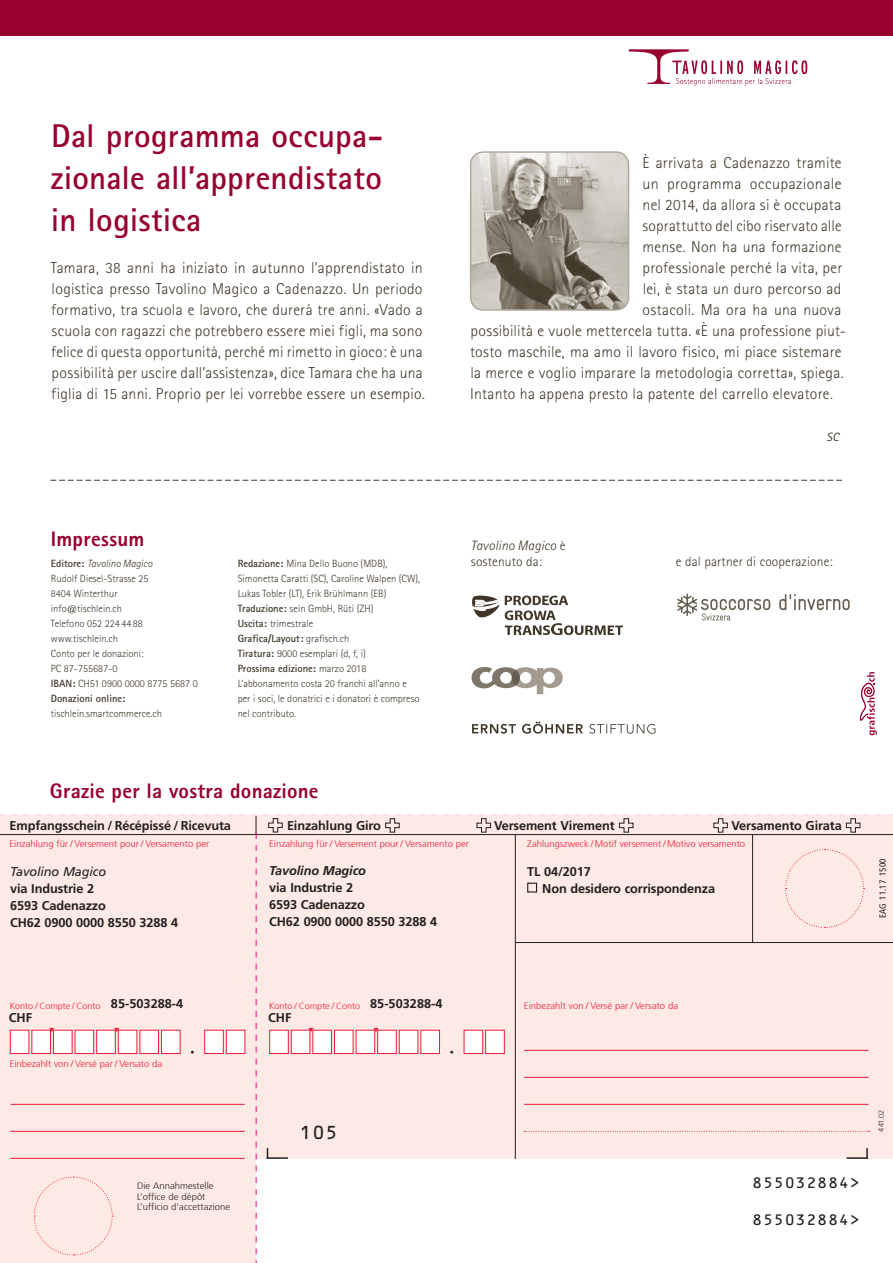
<style>
.page{position:relative;width:893px;height:1263px;background:#fff}
.page>*{position:absolute;margin:0;border:0;box-sizing:border-box;transform-origin:0 0}
.t1{font:33px/42px "AT Rotis Sans Serif Bold OV WOUWJC";letter-spacing:.005em;color:#98012d;text-align:justify}
.t2{font:21px "AT Rotis Sans Serif Extra Bold OV BPUWJC";letter-spacing:.01em;color:#98012d}
.t3{font:18px "OCRB OV GPUWJC";color:#231f20}
.t4{font:16.8px/36.3px "OCR B10 Pitch BT OV KPUWJC";letter-spacing:.04em;color:#231f20}
.t5{font:15.75px/21px "AT Rotis Sans Serif Light OV ZOUWJC";letter-spacing:.015em;color:#3f3628}
.t6{font:13.5px "AT Rotis Sans Serif Light OV ZOUWJC";letter-spacing:.01em;color:#3f3628}
.t7{font:13.5px "AT Rotis Sans Serif Light Italic OV APUWJC";letter-spacing:.01em;color:#3f3628}
.t8{font:12.75px/17px "Frutiger Bold OV FPUWJC";letter-spacing:-.01em;color:#231f20}
.t9{font:12.75px "Frutiger Italic OV HPUWJC";letter-spacing:-.01em;color:#231f20}
.t10{font:12.75px "Frutiger Bold Italic OV IPUWJC";letter-spacing:-.01em;color:#231f20}
.t11{font:12px "AT Rotis Sans Serif Italic OV CPUWJC";color:#3f3628}
.t12{font:10.5px/15px "AT Rotis Sans Serif Light OV ZOUWJC";color:#3f3628}
.t13{font:10.5px "AT Rotis Sans Serif Bold OV WOUWJC";color:#3f3628}
.t14{font:10.5px "AT Rotis Sans Serif Light Italic OV APUWJC";color:#3f3628}
.t15{font:9.45px "Frutiger 45 Light OV DPUWJC";color:#ed1a3a}
.t16{font:9.45px/10.5px "Frutiger 45 Light OV DPUWJC";letter-spacing:.005em;color:#231f20}
.t17{font:9px "Frutiger 45 Light OV DPUWJC";color:#ed1a3a}
.t18{font:9px "Frutiger Cn OV JPUWJC";color:#231f20}
.t19{font:8.25px "Frutiger 45 Light OV DPUWJC";color:#231f20}
.t20{font:7.5px "Frutiger 45 Light OV DPUWJC";color:#231f20}
.s1{font-family:"AT Rotis Sans Serif Bold OV WOUWJC"}
.s2{font-family:"AT Rotis Sans Serif Light OV ZOUWJC"}
</style>
<div class="page">
<div style="left:0;top:0;width:893px;height:35px;background:#98012d"></div>
<svg style="left:50px;top:480px;width:792px;height:1px"></svg>
<svg style="left:860px;top:672px;width:17px;height:63px"></svg>
<svg style="left:472px;top:724px;width:44px;height:10px"></svg>
<svg style="left:522px;top:721px;width:61px;height:13px"></svg>
<svg style="left:589px;top:724px;width:66px;height:10px"></svg>
<svg style="left:472px;top:595px;width:151px;height:40px"></svg>
<svg style="left:779px;top:594px;width:71px;height:16px"></svg>
<svg style="left:677px;top:593px;width:93px;height:27px"></svg>
<svg style="left:471px;top:667px;width:92px;height:27px"></svg>
<div style="left:512px;top:670px;width:8px;height:15px;background:#645c4e;border-radius:50%"></div>
<svg style="left:629px;top:49px;width:178px;height:37px"></svg>
<img style="left:471px;top:152px;width:158px;height:158px;border-radius:13px">
<div style="left:470px;top:151px;width:159px;height:160px;border:2px solid #b0aa9e;border-radius:13px"></div>
<svg style="left:0;top:815px;width:893px;height:448px"></svg>
<h1 class="t1" style="left:51px;top:115px;width:334px">Dal programma occupa&shy;zionale all’apprendistato in logistica</h1>
<p class="t5" style="left:51px;top:257px;width:376px">Tamara, 38 anni ha iniziato in autunno l’apprendistato in logistica presso Tavolino Magico a Cadenazzo. Un periodo formativo, tra scuola e lavoro, che durerà tre anni. «Vado a scuola con ragazzi che potrebbero essere miei figli, ma sono felice di questa opportunità, perché mi rimetto in gioco: è una possibilità per uscire dall’assistenza», dice Tamara che ha una figlia di 15 anni. Proprio per lei vorrebbe essere un esempio.</p>
<p class="t5" style="left:642px;top:152px;width:201px">È arrivata a Cadenazzo tramite</p>
<p class="t5" style="left:643px;top:173px;width:201px">un programma occupazionale</p>
<p class="t5" style="left:643px;top:194px;width:200px">nel 2014, da allora si è occupata</p>
<p class="t5" style="left:642px;top:215px;width:201px">soprattutto del cibo riservato alle</p>
<p class="t5" style="left:643px;top:236px;width:201px">mense. Non ha una formazione</p>
<p class="t5" style="left:643px;top:257px;width:201px">professionale perché la vita, per</p>
<p class="t5" style="left:643px;top:278px;width:200px">lei, è stata un duro percorso ad</p>
<p class="t5" style="left:642px;top:299px;width:200px">ostacoli. Ma ora ha una nuova</p>
<p class="t5" style="left:470px;top:320px;width:377px">possibilità e vuole mettercela tutta. «È una professione piut-</p>
<p class="t5" style="left:470px;top:341px;width:373px">tosto maschile, ma amo il lavoro fisico, mi piace sistemare</p>
<p class="t5" style="left:470px;top:362px;width:375px">la merce e voglio imparare la metodologia corretta», spiega.</p>
<p class="t5" style="left:470px;top:383px;width:364px">Intanto ha appena presto la patente del carrello elevatore.</p>
<p class="t11" style="left:826px;top:430px;width:14px">SC</p>
<h2 class="t2" style="left:51px;top:526px;width:95px">Impressum</h2>
<p class="t14" style="left:51px;top:557px;width:103px"><span class="s1">Editore:</span> Tavolino Magico</p>
<p class="t12" style="left:51px;top:571px;width:149px">Rudolf Diesel-Strasse 25<br>8404 Winterthur<br>info@tischlein.ch<br>Telefono 052 224 44 88 www.tischlein.ch<br>Conto per le donazioni:<br>PC 87-755687-0<br><span class="s1">IBAN:</span> CH51 0900 0000 8775 5687 0</p>
<p class="t13" style="left:51px;top:692px;width:76px">Donazioni online:</p>
<p class="t12" style="left:51px;top:706px;width:113px">tischlein.smartcommerce.ch</p>
<p class="t12" style="left:238px;top:556px;width:184px"><span class="s1">Redazione:</span> Mina Dello Buono (MDB), Simonetta Caratti (SC), Caroline Walpen (CW), Lukas Tobler (LT), Erik Brühlmann (EB)<br><span class="s1">Traduzione:</span> sein GmbH, Rüti (ZH)<br><span class="s1">Uscita:</span> trimestrale</p>
<p class="t13" style="left:238px;top:632px;width:113px">Grafica/Layout : <span class="s2">grafisch.ch</span></p>
<p class="t12" style="left:238px;top:646px;width:130px"><span class="s1">Tiratura:</span> 9000 esemplari (d, f, i)</p>
<p class="t13" style="left:238px;top:662px;width:130px">Prossima edizione: <span class="s2">marzo 2018</span></p>
<p class="t12" style="left:238px;top:676px;width:183px">L’abbonamento costa 20 franchi all’anno e per i soci, le donatrici e i donatori è compreso nel contributo.</p>
<h2 class="t2" style="left:50px;top:778px;width:270px">Grazie per la vostra donazione</h2>
<p class="t7" style="left:471px;top:537px;width:96px">Tavolino Magico <span class="s2">è</span></p>
<p class="t6" style="left:471px;top:553px;width:73px">sostenuto da:</p>
<p class="t6" style="left:676px;top:554px;width:158px">e dal partner di cooperazione:</p>
<p class="t8" style="left:10px;top:817px;width:223px">Empfangsschein / Récépissé / Ricevuta</p>
<p class="t8" style="left:287px;top:817px;width:95px">Einzahlung Giro</p>
<p class="t8" style="left:494px;top:817px;width:122px">Versement Virement</p>
<p class="t8" style="left:731px;top:817px;width:112px">Versamento Girata</p>
<p class="t15" style="left:10px;top:838px;width:201px">Einzahlung für / Versement pour / Versamento per</p>
<p class="t15" style="left:269px;top:838px;width:201px">Einzahlung für / Versement pour / Versamento per</p>
<p class="t15" style="left:527px;top:838px;width:219px">Zahlungszweck / Motif versement / Motivo versamento</p>
<p class="t9" style="left:10px;top:864px;width:98px">Tavolino Magico</p>
<p class="t8" style="left:10px;top:880px;width:170px">via Industrie 2<br>6593 Cadenazzo<br>CH62 0900 0000 8550 3288 4</p>
<p class="t10" style="left:269px;top:863px;width:98px">Tavolino Magico</p>
<p class="t8" style="left:269px;top:879px;width:170px">via Industrie 2<br>6593 Cadenazzo<br>CH62 0900 0000 8550 3288 4</p>
<p class="t8" style="left:542px;top:863px;width:174px;text-indent:-15px">TL 04/2017<br>Non desidero corrispondenza</p>
<p class="t18" style="left:877px;top:918px;width:61px;rotate:-90deg">EAG 11.17 1500</p>
<p class="t8" style="left:111px;top:995px;width:74px">85-503288-4</p>
<p class="t8" style="left:370px;top:995px;width:74px">85-503288-4</p>
<p class="t17" style="left:10px;top:1000px;width:92px">Konto / Compte / Conto</p>
<p class="t17" style="left:269px;top:1000px;width:92px">Konto / Compte / Conto</p>
<p class="t15" style="left:524px;top:1000px;width:156px">Einbezahlt von / Versé par / Versato da</p>
<p class="t8" style="left:9px;top:1009px;width:25px">CHF</p>
<p class="t8" style="left:268px;top:1009px;width:25px">CHF</p>
<p class="t15" style="left:10px;top:1058px;width:154px">Einbezahlt von / Versé par / Versato da</p>
<p class="t19" style="left:190px;top:1048px;width:6px">•</p>
<p class="t19" style="left:450px;top:1048px;width:6px">•</p>
<p class="t3" style="left:299px;top:1122px;width:40px">105</p>
<p class="t16" style="left:137px;top:1181px;width:95px">Die Annahmestelle<br>L’office de dépôt<br>L’ufficio d’accettazione</p>
<p class="t4" style="left:752px;top:1164px;width:109px">855032884&gt;<br>855032884&gt;</p>
<p class="t20" style="left:877px;top:1131px;width:23px;rotate:-90deg">441.02</p>
</div>
